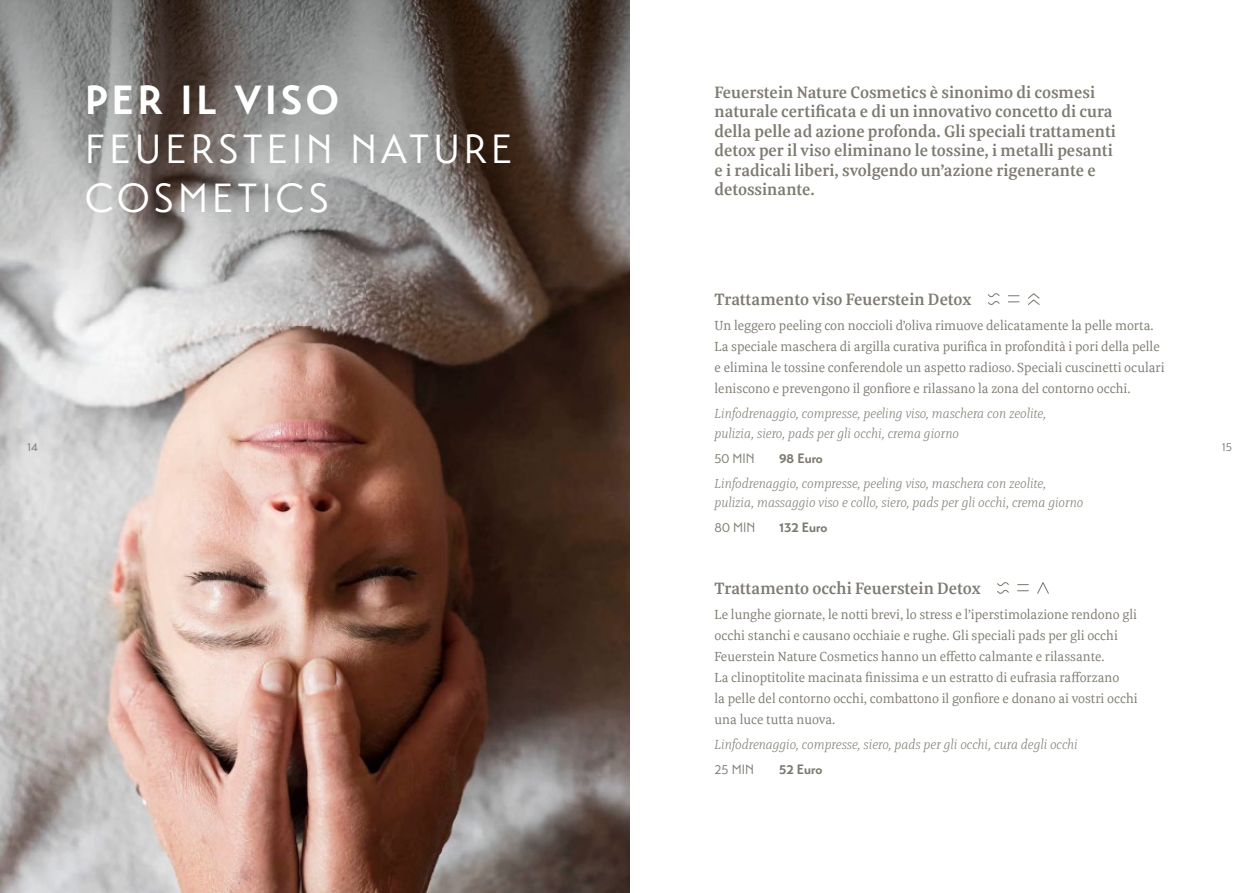
<style>
.page{position:relative;width:1259px;height:893px;background:#fff}
.page>*{position:absolute;margin:0;border:0;box-sizing:border-box;transform-origin:0 0}
.t1{font:40.5px/48.6px "Transat Standard";letter-spacing:.1em;color:#fff}
.t2{font:700 40.5px "Transat";letter-spacing:.1em;color:#fff}
.t3{font:600 16.5px/19.5px "Meret Pro";color:#7d7a71}
.t4{font:13.5px/21px "Meret Pro";color:#7d7a71}
.t5{font:italic 300 13.5px/19.5px "Meret Pro";color:#7d7a71}
.t6{font:700 13.5px "Transat";color:#7d7a71}
.t7{font:13.5px "Transat Standard";color:#7d7a71}
.t8{font:12px "Transat Standard";color:#7d7a71}
</style>
<div class="page">
<img style="left:0;top:0;width:629px;height:893px">
<svg style="left:988px;top:293px;width:12px;height:12px"></svg>
<svg style="left:1008px;top:295px;width:11px;height:7px"></svg>
<svg style="left:1028px;top:293px;width:12px;height:12px"></svg>
<svg style="left:997px;top:582px;width:12px;height:12px"></svg>
<svg style="left:1017px;top:584px;width:11px;height:7px"></svg>
<svg style="left:1037px;top:582px;width:12px;height:12px"></svg>
<h1 class="t2" style="left:85px;top:76px;width:255px">PER IL VISO</h1>
<h1 class="t1" style="left:85px;top:125px;width:429px">FEUERSTEIN NATURE<br>COSMETICS</h1>
<p class="t3" style="left:714px;top:82px;width:403px">Feuerstein Nature Cosmetics è sinonimo di cosmesi naturale certificata e di un innovativo concetto di cura della pelle ad azione profonda. Gli speciali trattamenti detox per il viso eliminano le tossine, i metalli pesanti e i radicali liberi, svolgendo un’azione rigenerante e detossinante.</p>
<p class="t3" style="left:714px;top:289px;width:258px">Trattamento viso Feuerstein Detox</p>
<p class="t4" style="left:714px;top:315px;width:451px">Un leggero peeling con noccioli d’oliva rimuove delicatamente la pelle morta.<br>La speciale maschera di argilla curativa purifica in profondità i pori della pelle e elimina le tossine conferendole un aspetto radioso. Speciali cuscinetti oculari leniscono e prevengono il gonfiore e rilassano la zona del contorno occhi.</p>
<p class="t5" style="left:714px;top:404px;width:333px">Linfodrenaggio, compresse, peeling viso, maschera con zeolite, pulizia, siero, pads per gli occhi, crema giorno</p>
<p class="t7" style="left:714px;top:450px;width:42px">50 MIN</p>
<p class="t6" style="left:779px;top:450px;width:45px">98 Euro</p>
<p class="t5" style="left:714px;top:473px;width:370px">Linfodrenaggio, compresse, peeling viso, maschera con zeolite, pulizia, massaggio viso e collo, siero, pads per gli occhi, crema giorno</p>
<p class="t7" style="left:714px;top:520px;width:42px">80 MIN</p>
<p class="t6" style="left:779px;top:519px;width:50px">132 Euro</p>
<p class="t8" style="left:27px;top:440px;width:12px">14</p>
<p class="t8" style="left:1221px;top:440px;width:12px">15</p>
<p class="t3" style="left:714px;top:578px;width:267px">Trattamento occhi Feuerstein Detox</p>
<p class="t4" style="left:714px;top:604px;width:425px">Le lunghe giornate, le notti brevi, lo stress e l’iperstimolazione rendono gli occhi stanchi e causano occhiaie e rughe. Gli speciali pads per gli occhi Feuerstein Nature Cosmetics hanno un effetto calmante e rilassante.<br>La clinoptitolite macinata finissima e un estratto di eufrasia rafforzano<br>la pelle del contorno occhi, combattono il gonfiore e donano ai vostri occhi una luce tutta nuova.</p>
<p class="t5" style="left:714px;top:735px;width:365px">Linfodrenaggio, compresse, siero, pads per gli occhi, cura degli occhi</p>
<p class="t7" style="left:714px;top:762px;width:41px">25 MIN</p>
<p class="t6" style="left:779px;top:761px;width:45px">52 Euro</p>
</div>
